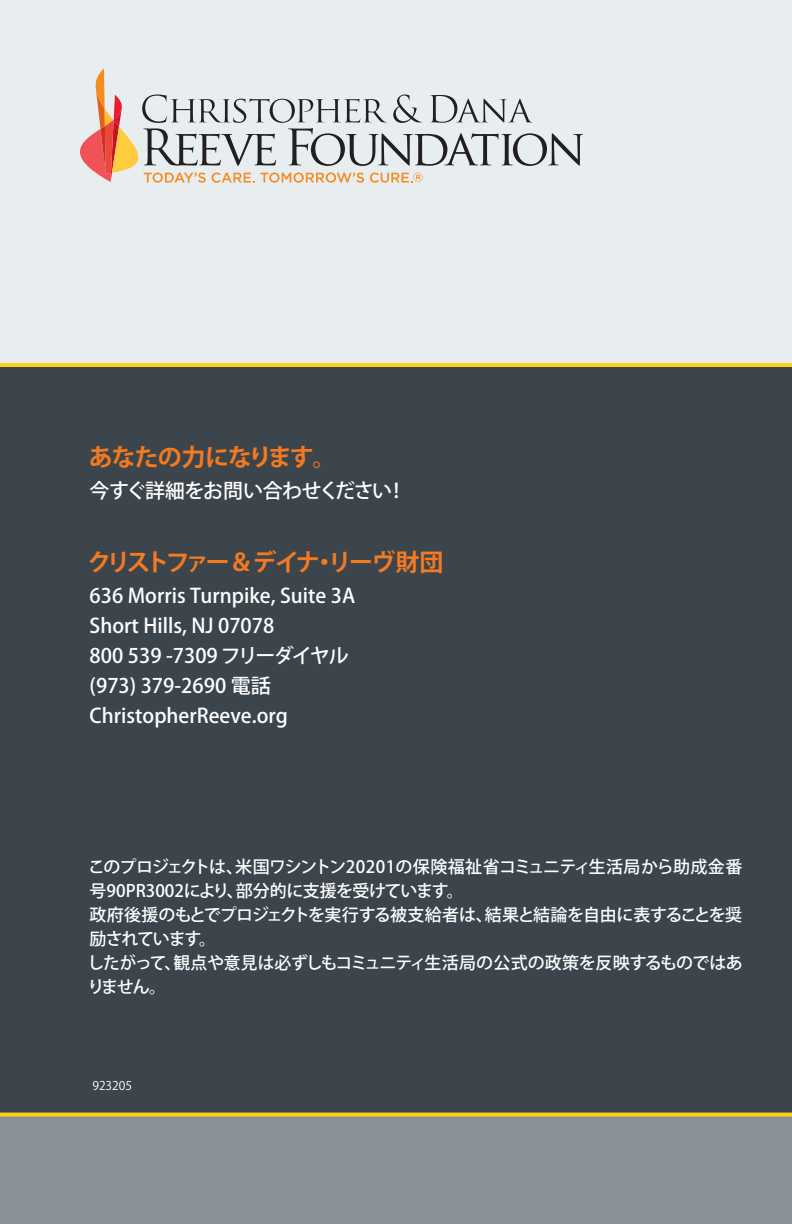
<style>
.page{position:relative;width:792px;height:1224px;background:#fff}
.page>*{position:absolute;margin:0;border:0;box-sizing:border-box;transform-origin:0 0}
.t1{font:700 24px "Koz Go Pro";letter-spacing:-.14em;color:#f47921}
.t2{font:700 24px "Koz Go Pro";letter-spacing:-.05em;color:#f47921}
.t3{font:500 20px "Koz Go Pro";color:#fff}
.t4{font:500 20px "Koz Go Pro";letter-spacing:-.04em;color:#fff}
.t5{font:500 17px/24px "Koz Go Pro";letter-spacing:-.03em;color:#fff}
.t6{font:12px "Koz Go Pro";color:#fff}
.s1{font-weight:500}
</style>
<div class="page">
<div style="left:0;top:0;width:792px;height:376px;background:#e8eeef"></div>
<div style="left:0;top:365px;width:792px;height:748px;background:#3c454b"></div>
<div style="left:0;top:1113px;width:792px;height:111px;background:#889198"></div>
<svg style="left:80px;top:68px;width:503px;height:115px"></svg>
<svg style="left:0;top:1113px;width:792px;height:4px;background:#efca23"></svg>
<hr style="left:0;top:363px;width:792px;height:4px;background:#fdd214">
<p class="t2" style="left:89px;top:441px;width:249px">あなたの力になります<span class="s1">。</span></p>
<p class="t4" style="left:90px;top:477px;width:318px">今すぐ詳細をお問い合わせください！</p>
<p class="t1" style="left:88px;top:546px;width:357px">クリストファー＆デイナ・リーヴ財団</p>
<p class="t3" style="left:90px;top:582px;width:267px">636 Morris Turnpike, Suite 3A</p>
<p class="t3" style="left:90px;top:612px;width:186px">Short Hills, NJ 07078</p>
<p class="t3" style="left:90px;top:642px;width:261px">800 539 -7309 フリーダイヤル</p>
<p class="t3" style="left:90px;top:672px;width:183px">(973) 379-2690 電話</p>
<p class="t3" style="left:90px;top:702px;width:200px">ChristopherReeve.org</p>
<p class="t5" style="left:88px;top:855px;width:656px">このプロジェクトは、米国ワシントン20201の保険福祉省コミュニティ生活局から助成金番号90PR3002により、部分的に支援を受けています。</p>
<p class="t5" style="left:90px;top:903px;width:654px">政府後援のもとでプロジェクトを実行する被支給者は、結果と結論を自由に表することを奨励されています。</p>
<p class="t5" style="left:87px;top:951px;width:657px">したがって、観点や意見は必ずしもコミュニティ生活局の公式の政策を反映するものではありません。</p>
<p class="t6" style="left:92px;top:1078px;width:41px">923205</p>
</div>
